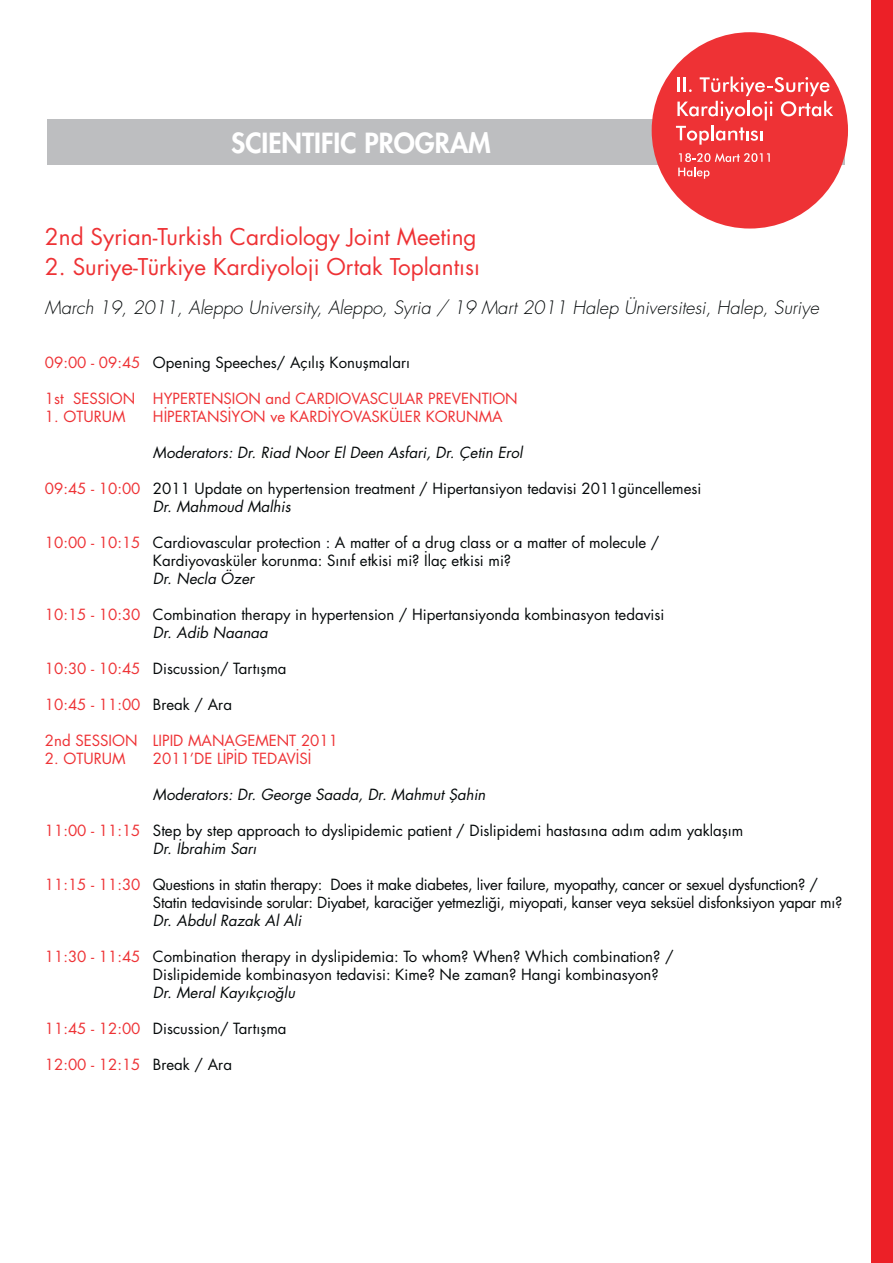
<style>
.page{position:relative;width:893px;height:1263px;background:#fff}
.page>*{position:absolute;margin:0;border:0;box-sizing:border-box;transform-origin:0 0}
.t1{font:800 27px "Futura Std";color:#fff}
.t2{font:22.5px "Futura Std";color:#ee3235}
.t3{font:italic 300 18px "Futura Std";color:#040809}
.t4{font:15px/18px "Futura Std";color:#040809}
.t5{font:15px/18px "Futura Std";letter-spacing:-.02em;color:#040809}
.t6{font:15px "Futura Std";color:#ee3235}
.t7{font:italic 15px "Futura Std";color:#040809}
.s1{color:#ee3235}
.s2{font-style:italic}
.s3{color:#040809}
</style>
<div class="page">
<div style="left:48px;top:120px;width:797px;height:45px;background:#bdbec0"></div>
<div style="left:872px;top:0;width:21px;height:1263px;background:#ec2027"></div>
<div style="left:652px;top:32px;width:196px;height:197px;background:#ee3235;border-radius:50%"></div>
<svg style="left:676px;top:77px;width:157px;height:68px"></svg>
<svg style="left:678px;top:153px;width:92px;height:26px"></svg>
<h1 class="t1" style="left:231px;top:131px;width:261px">SCIENTIFIC PROGRAM</h1>
<h2 class="t2" style="left:45px;top:226px;width:433px">2nd Syrian-Turkish Cardiology Joint Meeting</h2>
<h2 class="t2" style="left:45px;top:256px;width:436px">2. Suriye-Türkiye Kardiyoloji Ortak Toplantısı</h2>
<p class="t3" style="left:45px;top:298px;width:775px">March 19, 2011, Aleppo University, Aleppo, Syria / 19 Mart 2011 Halep Üniversitesi, Halep, Suriye</p>
<p class="t4" style="left:45px;top:355px;width:366px"><span class="s1">09:00 - 09:45</span> Opening Speeches/ Açılış Konuşmaları</p>
<p class="t6" style="left:45px;top:392px;width:474px">1st SESSION HYPERTENSION and CARDIOVASCULAR PREVENTION</p>
<p class="t6" style="left:45px;top:410px;width:82px">1. OTURUM</p>
<p class="t6" style="left:153px;top:410px;width:351px">HİPERTANSİYON ve KARDİYOVASKÜLER KORUNMA</p>
<p class="t7" style="left:153px;top:446px;width:371px">Moderators: Dr. Riad Noor El Deen Asfari, Dr. Çetin Erol</p>
<p class="t4" style="left:153px;top:481px;width:550px;text-indent:-108px"><span class="s1">09:45 - 10:00</span> 2011 Update on hypertension treatment / Hipertansiyon tedavisi 2011güncellemesi<br><span class="s2">Dr. Mahmoud Malhis</span></p>
<p class="t4" style="left:153px;top:535px;width:508px;text-indent:-108px"><span class="s1">10:00 - 10:15</span> Cardiovascular protection : A matter of a drug class or a matter of molecule /<br>Kardiyovasküler korunma: Sınıf etkisi mi? İlaç etkisi mi?</p>
<p class="t7" style="left:153px;top:572px;width:103px">Dr. Necla Özer</p>
<p class="t4" style="left:153px;top:607px;width:513px;text-indent:-108px"><span class="s1">10:15 - 10:30</span> Combination therapy in hypertension / Hipertansiyonda kombinasyon tedavisi<br><span class="s2">Dr. Adib Naanaa</span></p>
<p class="t4" style="left:45px;top:661px;width:243px"><span class="s1">10:30 - 10:45</span> Discussion/ Tartışma</p>
<p class="t6" style="left:45px;top:698px;width:188px">10:45 - 11:00 <span class="s3">Break / Ara</span></p>
<p class="t6" style="left:45px;top:734px;width:294px">2nd SESSION LIPID MANAGEMENT 2011</p>
<p class="t6" style="left:45px;top:752px;width:82px">2. OTURUM</p>
<p class="t6" style="left:153px;top:752px;width:160px">2011’DE LİPİD TEDAVİSİ</p>
<p class="t7" style="left:153px;top:788px;width:334px">Moderators: Dr. George Saada, Dr. Mahmut Şahin</p>
<p class="t4" style="left:153px;top:823px;width:592px;text-indent:-108px"><span class="s1">11:00 - 11:15</span> Step by step approach to dyslipidemic patient / Dislipidemi hastasına adım adım yaklaşım<br><span class="s2">Dr. İbrahim Sarı</span></p>
<p class="t5" style="left:153px;top:877px;width:691px;text-indent:-108px"><span class="s1">11:15 - 11:30</span> Questions in statin therapy: Does it make diabetes, liver failure, myopathy, cancer or sexuel dysfunction? /<br>Statin tedavisinde sorular: Diyabet, karaciğer yetmezliği, miyopati, kanser veya seksüel disfonksiyon yapar mı?</p>
<p class="t7" style="left:153px;top:914px;width:150px">Dr. Abdul Razak Al Ali</p>
<p class="t4" style="left:153px;top:949px;width:522px;text-indent:-108px"><span class="s1">11:30 - 11:45</span> Combination therapy in dyslipidemia: To whom? When? Which combination? /<br>Dislipidemide kombinasyon tedavisi: Kime? Ne zaman? Hangi kombinasyon?</p>
<p class="t7" style="left:153px;top:986px;width:144px">Dr. Meral Kayıkçıoğlu</p>
<p class="t4" style="left:45px;top:1021px;width:243px"><span class="s1">11:45 - 12:00</span> Discussion/ Tartışma</p>
<p class="t6" style="left:45px;top:1058px;width:188px">12:00 - 12:15 <span class="s3">Break / Ara</span></p>
</div>
